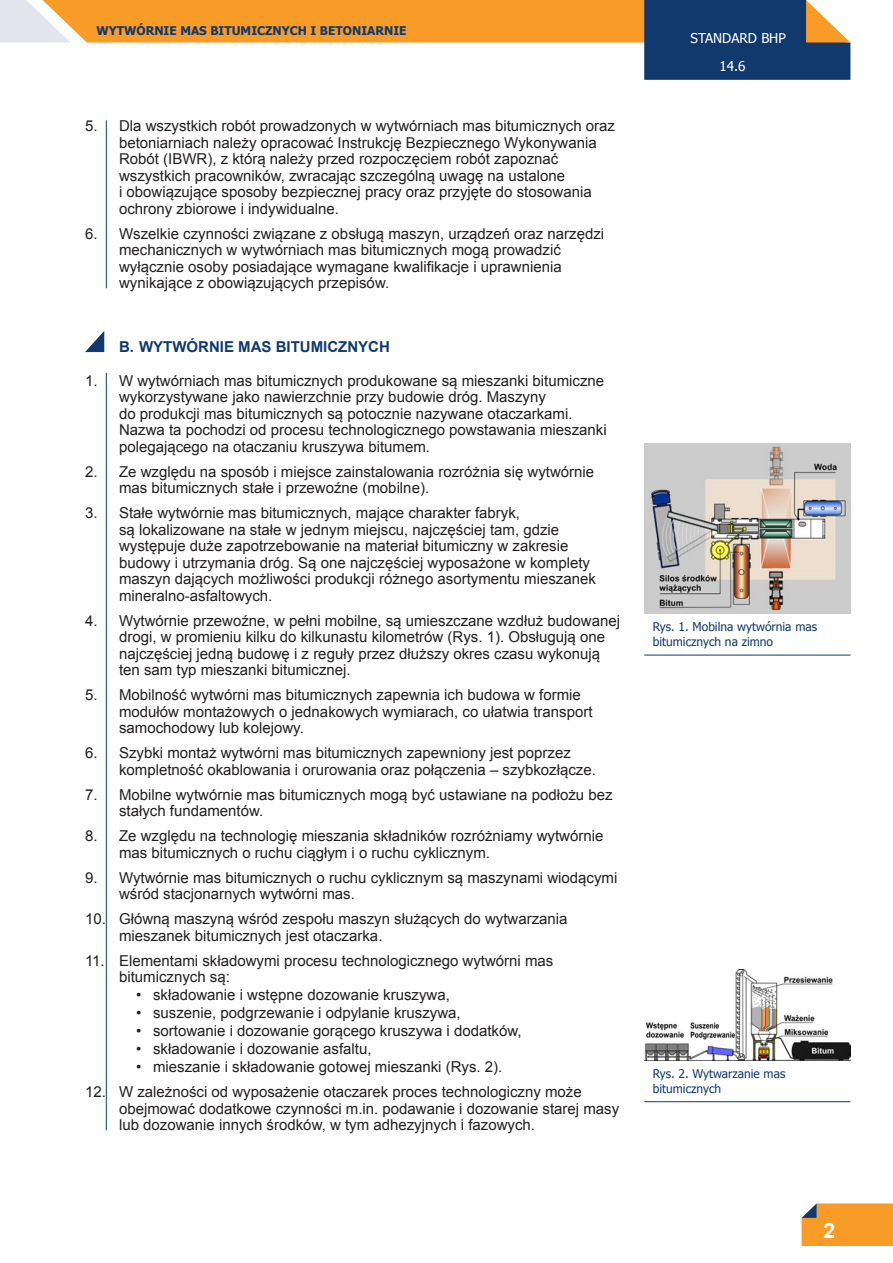
<style>
.page{position:relative;width:893px;height:1263px;background:#fff}
.page>*{position:absolute;margin:0;border:0;box-sizing:border-box;transform-origin:0 0}
.tekst{font:700 21px "Arial";color:#fff}
.Tekst_numerowany{font:15px/16.5px "Arial";color:#231f20}
.Tekst_kropki{font:15px "Arial";color:#231f20}
.Tytulik{font:700 15px "Arial";color:#11396e}
.t1{font:13.5px "Tahoma";color:#fff}
.podpis_zdjęcia{font:12px/15px "Tahoma";color:#11396e}
.t2{font:700 12px "Tahoma";color:#11396e}
</style>
<div class="page">
<svg style="left:801px;top:1203px;width:92px;height:43px;background:#f19d32"></svg>
<svg style="left:0;top:0;width:850px;height:80px"></svg>
<svg style="left:85px;top:331px;width:19px;height:21px"></svg>
<hr style="left:106px;top:373px;width:1px;height:757px;background:#11396e">
<hr style="left:106px;top:120px;width:1px;height:168px;background:#11396e">
<hr style="left:644px;top:655px;width:206px;height:1px;background:#11396e">
<img style="left:644px;top:443px;width:206px;height:170px">
<hr style="left:644px;top:1101px;width:206px;height:1px;background:#11396e">
<img style="left:644px;top:969px;width:206px;height:91px">
<p class="t2" style="left:96px;top:23px;width:312px">WYTWÓRNIE MAS BITUMICZNYCH I BETONIARNIE</p>
<p class="Tekst_numerowany" style="left:119px;top:118px;width:497px;text-indent:-34px">5. Dla wszystkich robót prowadzonych w wytwórniach mas bitumicznych oraz betoniarniach należy opracować Instrukcję Bezpiecznego Wykonywania Robót (IBWR), z którą należy przed rozpoczęciem robót zapoznać wszystkich pracowników, zwracając szczególną uwagę na ustalone<br>i obowiązujące sposoby bezpiecznej pracy oraz przyjęte do stosowania ochrony zbiorowe i indywidualne.</p>
<p class="Tekst_numerowany" style="left:119px;top:225px;width:487px;text-indent:-34px">6. Wszelkie czynności związane z obsługą maszyn, urządzeń oraz narzędzi mechanicznych w wytwórniach mas bitumicznych mogą prowadzić wyłącznie osoby posiadające wymagane kwalifikacje i uprawnienia wynikające z obowiązujących przepisów.</p>
<p class="Tytulik" style="left:119px;top:337px;width:272px">B. WYTWÓRNIE MAS BITUMICZNYCH</p>
<p class="Tekst_numerowany" style="left:119px;top:372px;width:489px;text-indent:-34px">1. W wytwórniach mas bitumicznych produkowane są mieszanki bitumiczne wykorzystywane jako nawierzchnie przy budowie dróg. Maszyny<br>do produkcji mas bitumicznych są potocznie nazywane otaczarkami.<br>Nazwa ta pochodzi od procesu technologicznego powstawania mieszanki polegającego na otaczaniu kruszywa bitumem.</p>
<p class="Tekst_numerowany" style="left:119px;top:463px;width:477px;text-indent:-34px">2. Ze względu na sposób i miejsce zainstalowania rozróżnia się wytwórnie mas bitumicznych stałe i przewoźne (mobilne).</p>
<p class="Tekst_numerowany" style="left:119px;top:505px;width:478px;text-indent:-34px">3. Stałe wytwórnie mas bitumicznych, mające charakter fabryk,<br>są lokalizowane na stałe w jednym miejscu, najczęściej tam, gdzie występuje duże zapotrzebowanie na materiał bitumiczny w zakresie budowy i utrzymania dróg. Są one najczęściej wyposażone w komplety maszyn dających możliwości produkcji różnego asortymentu mieszanek mineralno-asfaltowych.</p>
<p class="Tekst_numerowany" style="left:119px;top:612px;width:502px;text-indent:-34px">4. Wytwórnie przewoźne, w pełni mobilne, są umieszczane wzdłuż budowanej drogi, w promieniu kilku do kilkunastu kilometrów (Rys. 1). Obsługują one najczęściej jedną budowę i z reguły przez dłuższy okres czasu wykonują ten sam typ mieszanki bitumicznej.</p>
<p class="Tekst_numerowany" style="left:119px;top:687px;width:475px;text-indent:-34px">5. Mobilność wytwórni mas bitumicznych zapewnia ich budowa w formie modułów montażowych o jednakowych wymiarach, co ułatwia transport samochodowy lub kolejowy.</p>
<p class="Tekst_numerowany" style="left:119px;top:745px;width:478px;text-indent:-34px">6. Szybki montaż wytwórni mas bitumicznych zapewniony jest poprzez kompletność okablowania i orurowania oraz połączenia – szybkozłącze.</p>
<p class="Tekst_numerowany" style="left:119px;top:786px;width:495px;text-indent:-34px">7. Mobilne wytwórnie mas bitumicznych mogą być ustawiane na podłożu bez stałych fundamentów.</p>
<p class="Tekst_numerowany" style="left:119px;top:828px;width:486px;text-indent:-34px">8. Ze względu na technologię mieszania składników rozróżniamy wytwórnie mas bitumicznych o ruchu ciągłym i o ruchu cyklicznym.</p>
<p class="Tekst_numerowany" style="left:119px;top:869px;width:500px;text-indent:-34px">9. Wytwórnie mas bitumicznych o ruchu cyklicznym są maszynami wiodącymi wśród stacjonarnych wytwórni mas.</p>
<p class="Tekst_numerowany" style="left:119px;top:911px;width:450px;text-indent:-34px">10. Główną maszyną wśród zespołu maszyn służących do wytwarzania mieszanek bitumicznych jest otaczarka.</p>
<p class="Tekst_numerowany" style="left:119px;top:952px;width:436px;text-indent:-34px">11. Elementami składowymi procesu technologicznego wytwórni mas bitumicznych są:</p>
<p class="Tekst_kropki" style="left:136px;top:985px;width:315px">• składowanie i wstępne dozowanie kruszywa,</p>
<p class="Tekst_kropki" style="left:136px;top:1003px;width:326px">• suszenie, podgrzewanie i odpylanie kruszywa,</p>
<p class="Tekst_kropki" style="left:136px;top:1021px;width:387px">• sortowanie i dozowanie gorącego kruszywa i dodatków,</p>
<p class="Tekst_kropki" style="left:136px;top:1039px;width:237px">• składowanie i dozowanie asfaltu,</p>
<p class="Tekst_kropki" style="left:136px;top:1057px;width:368px">• mieszanie i składowanie gotowej mieszanki (Rys. 2).</p>
<p class="Tekst_numerowany" style="left:119px;top:1084px;width:502px;text-indent:-34px">12. W zależności od wyposażenie otaczarek proces technologiczny może obejmować dodatkowe czynności m.in. podawanie i dozowanie starej masy lub dozowanie innych środków, w tym adhezyjnych i fazowych.</p>
<p class="t1" style="left:691px;top:29px;width:97px">STANDARD BHP</p>
<p class="t1" style="left:719px;top:57px;width:28px">14.6</p>
<p class="podpis_zdjęcia" style="left:653px;top:619px;width:166px">Rys. 1. Mobilna wytwórnia mas bitumicznych na zimno</p>
<p class="podpis_zdjęcia" style="left:653px;top:1065px;width:134px">Rys. 2. Wytwarzanie mas bitumicznych</p>
<p class="tekst" style="left:823px;top:1217px;width:13px">2</p>
</div>
